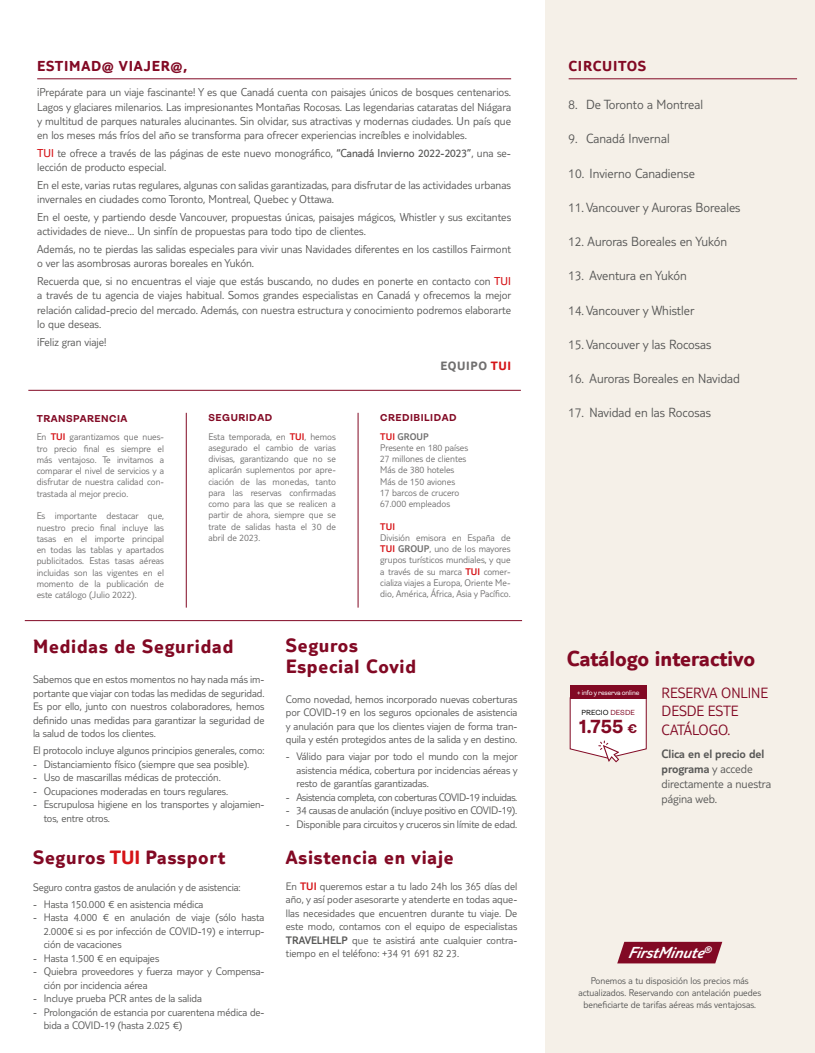
<style>
.page{position:relative;width:815px;height:1053px;background:#fff}
.page>*{position:absolute;margin:0;border:0;box-sizing:border-box;transform-origin:0 0}
.t1{font:700 22.38px "TUI Type";color:#820924}
.t2{font:700 20px/21.2px "TUI Type";letter-spacing:.04em;color:#820924}
.t3{font:700 19px "Ambit";color:#820924}
.t4{font:italic 300 16.5px "TUI Type";color:#fff}
.t5{font:300 15.38px/18.5px "TUI Type";letter-spacing:-.005em;color:#820924}
.t6{font:700 15px "TUI Type";letter-spacing:.05em;color:#820924}
.t7{font:300 13.75px "TUI Type";color:#575756}
.t8{font:300 12.62px/15.1px "TUI Type";letter-spacing:-.005em;color:#575756}
.t9{font:700 12.5px "TUI Type";letter-spacing:.05em;color:#706f6f}
.t10{font:300 11.88px/14.2px "TUI Type";color:#575756}
.t11{font:300 11.25px/13.5px "TUI Type";letter-spacing:-.005em;color:#575756;text-align:justify}
.t12{font:300 11.25px "TUI Type";letter-spacing:-.03em;color:#575756}
.t13{font:300 10.12px/12.1px "TUI Type";color:#575756;text-align:center}
.t14{font:300 10px/11.2px "TUI Type";color:#706f6f;text-align:justify}
.t15{font:700 10px "Ambit";letter-spacing:.05em;color:#820924}
.t16{font:300 10px "TUI Type";color:#d51317}
.t17{font:7.38px "Ambit";color:#000}
.t18{font:6.88px "Ambit";letter-spacing:-.03em;color:#fff}
.s1{font-weight:400;color:#d51317}
.s2{font-weight:400}
.s3{color:#d51317}
.s4{font-style:inherit}
.s5{color:#820924}
.s6{font-size:12.62px}
</style>
<div class="page">
<div style="left:546px;top:0;width:269px;height:1052px;background:#f5f0e8"></div>
<hr style="left:569px;top:78px;width:228px;height:1px;background:#820924">
<hr style="left:37px;top:78px;width:474px;height:1px;background:#820924">
<hr style="left:28px;top:390px;width:493px;height:1px;background:#820924">
<hr style="left:186px;top:413px;width:1px;height:194px;background:#820924">
<hr style="left:358px;top:413px;width:1px;height:194px;background:#820924">
<hr style="left:25px;top:620px;width:497px;height:1px;background:#820924">
<svg style="left:617px;top:941px;width:105px;height:22px;background:#8d2038"></svg>
<div style="left:570px;top:685px;width:77px;height:14px;background:#820924"></div>
<svg style="left:569px;top:697px;width:78px;height:65px;background:#f3e9ea"></svg>
<h3 class="t6" style="left:37px;top:57px;width:151px">ESTIMAD@ VIAJER@,</h3>
<p class="t10" style="left:37px;top:85px;width:475px;text-align:justify">¡Prepárate para un viaje fascinante! Y es que Canadá cuenta con paisajes únicos de bosques centenarios.<br>Lagos y glaciares milenarios. Las impresionantes Montañas Rocosas. Las legendarias cataratas del Niágara y multitud de parques naturales alucinantes. Sin olvidar, sus atractivas y modernas ciudades. Un país que en los meses más fríos del año se transforma para ofrecer experiencias increíbles e inolvidables.</p>
<p class="t10" style="left:37px;top:146px;width:475px"><span class="s1">TUI</span> te ofrece a través de las páginas de este nuevo monográfico, <span class="s2">“Canadá Invierno 2022-2023”</span>, una se&shy;lección de producto especial.</p>
<p class="t10" style="left:37px;top:178px;width:475px">En el este, varias rutas regulares, algunas con salidas garantizadas, para disfrutar de las actividades urbanas invernales en ciudades como Toronto, Montreal, Quebec y Ottawa.</p>
<p class="t10" style="left:37px;top:210px;width:475px">En el oeste, y partiendo desde Vancouver, propuestas únicas, paisajes mágicos, Whistler y sus excitantes actividades de nieve… Un sinfín de propuestas para todo tipo de clientes.</p>
<p class="t10" style="left:37px;top:242px;width:475px">Además, no te pierdas las salidas especiales para vivir unas Navidades diferentes en los castillos Fairmont o ver las asombrosas auroras boreales en Yukón.</p>
<p class="t10" style="left:37px;top:274px;width:476px;text-align:justify">Recuerda que, si no encuentras el viaje que estás buscando, no dudes en ponerte en contacto con <span class="s1">TUI </span>a través de tu agencia de viajes habitual. Somos grandes especialistas en Canadá y ofrecemos la mejor relación calidad-precio del mercado. Además, con nuestra estructura y conocimiento podremos elaborarte lo que deseas.</p>
<p class="t10" style="left:37px;top:334px;width:71px">¡Feliz gran viaje!</p>
<p class="t15" style="left:37px;top:413px;width:92px">TRANSPARENCIA</p>
<p class="t14" style="left:37px;top:431px;width:129px">En <span class="s3">TUI</span> garantizamos que nues&shy;tro precio final es siempre el más ventajoso. Te invitamos a comparar el nivel de servicios y a disfrutar de nuestra calidad con&shy;trastada al mejor precio.</p>
<p class="t14" style="left:37px;top:510px;width:129px">Es importante destacar que, nuestro precio final incluye las tasas en el importe principal en todas las tablas y apartados publicitados. Estas tasas aé reas incluidas son las vigentes en el momento de la publicación de este catálogo (Julio 2022).</p>
<p class="t15" style="left:208px;top:412px;width:65px">SEGURIDAD</p>
<p class="t14" style="left:208px;top:430px;width:129px">Esta temporada, en <span class="s3">TUI</span>, hemos asegurado el cambio de varias divisas, garantizando que no se aplicarán suplementos por apre&shy;ciación de las monedas, tanto para las reservas confirmadas como para las que se realicen a partir de ahora, siempre que se trate de salidas hasta el 30 de abril de 2023.</p>
<p class="t9" style="left:441px;top:358px;width:72px">EQUIPO <span class="s3">TUI</span></p>
<p class="t15" style="left:380px;top:412px;width:78px">CREDIBILIDAD</p>
<p class="t14" style="left:380px;top:430px;width:89px;text-align:left"><span class="s3">TUI</span> <span class="s4">GROUP<br></span>Presente en 180 países<br>27 millones de clientes<br>Más de 380 hoteles<br>Más de 150 aviones<br>17 barcos de crucero<br>67.000 empleados</p>
<p class="t16" style="left:380px;top:520px;width:16px">TUI</p>
<p class="t14" style="left:380px;top:531px;width:132px">División emisora en España de <span class="s3">TUI</span> <span class="s4">GROUP</span>, uno de los mayores grupos turísticos mundiales, y que a través de su marca <span class="s3">TUI</span> comer&shy;cializa viajes a Europa, Oriente Me&shy;dio, América, África, Asia y Pacífico.</p>
<h2 class="t2" style="left:33px;top:635px;width:202px">Medidas de Seguridad</h2>
<p class="t11" style="left:33px;top:672px;width:233px">Sabemos que en estos momentos no hay nada más im&shy;portante que viajar con todas las medidas de seguridad.<br>Es por ello, junto con nuestros colaboradores, hemos definido unas medidas para garantizar la seguridad de la salud de todos los clientes.</p>
<p class="t11" style="left:33px;top:743px;width:233px">El protocolo incluye algunos principios generales, como:</p>
<p class="t11" style="left:33px;top:757px;width:218px">- Distanciamiento físico (siempre que sea posible).</p>
<p class="t11" style="left:33px;top:770px;width:189px">- Uso de mascarillas médicas de protección.</p>
<p class="t11" style="left:33px;top:784px;width:197px">- Ocupaciones moderadas en tours regulares.</p>
<p class="t11" style="left:44px;top:797px;width:222px;text-indent:-11px">- Escrupulosa higiene en los transportes y alojamien&shy;tos, entre otros.</p>
<h2 class="t2" style="left:33px;top:846px;width:194px">Seguros <span class="s3">TUI</span> Passport</h2>
<p class="t11" style="left:33px;top:879px;width:209px">Seguro contra gastos de anulación y de asistencia:</p>
<p class="t11" style="left:33px;top:896px;width:172px">- Hasta 150.000 € en asistencia médica</p>
<p class="t11" style="left:44px;top:910px;width:222px;text-indent:-11px">- Hasta 4.000 € en anulación de viaje (sólo hasta 2.000€ si es por infección de COVID-19) e interrup&shy;ción de vacaciones</p>
<p class="t11" style="left:33px;top:950px;width:128px">- Hasta 1.500 € en equipajes</p>
<p class="t11" style="left:44px;top:964px;width:222px;text-indent:-11px">- Quiebra proveedores y fuerza mayor y Compensa&shy;ción por incidencia aérea</p>
<p class="t11" style="left:33px;top:991px;width:170px">- Incluye prueba PCR antes de la salida</p>
<p class="t11" style="left:44px;top:1004px;width:222px;text-indent:-11px">- Prolongación de estancia por cuarentena médica de&shy;bida a COVID-19 (hasta 2.025 €)</p>
<h2 class="t2" style="left:286px;top:633px;width:132px">Seguros<br>Especial Covid</h2>
<p class="t11" style="left:286px;top:692px;width:233px">Como novedad, hemos incorporado nuevas coberturas por COVID-19 en los seguros opcionales de asistencia y anulación para que los clientes viajen de forma tran&shy;quila y estén protegidos antes de la salida y en destino.</p>
<p class="t11" style="left:297px;top:749px;width:223px;text-indent:-11px">- Válido para viajar por todo el mundo con la mejor asistencia médica, cobertura por incidencias aéreas y resto de garantías garantizadas.</p>
<p class="t12" style="left:286px;top:790px;width:233px">- Asistencia completa, con coberturas COVID-19 incluidas.</p>
<p class="t11" style="left:286px;top:803px;width:233px">- 34 causas de anulación (incluye positivo en COVID-19).</p>
<p class="t11" style="left:286px;top:817px;width:233px">- Disponible para circuitos y cruceros sin límite de edad.</p>
<h2 class="t2" style="left:286px;top:845px;width:169px">Asistencia en viaje</h2>
<p class="t11" style="left:286px;top:879px;width:233px">En <span class="s3">TUI</span> queremos estar a tu lado 24h los 365 días del año, y así poder asesorarte y atenderte en todas aque&shy;llas necesidades que encuentren durante tu viaje. De este modo, contamos con el equipo de especialistas <span class="s4">TRAVELHELP</span> que te asistirá ante cualquier contra&shy;tiempo en el teléfono: +34 91 691 82 23.</p>
<h3 class="t6" style="left:569px;top:57px;width:79px">CIRCUITOS</h3>
<p class="t7" style="left:569px;top:97px;width:136px">8. De Toronto a Montreal</p>
<p class="t7" style="left:569px;top:131px;width:103px">9. Canadá Invernal</p>
<p class="t7" style="left:569px;top:165px;width:128px">10. Invierno Canadiense</p>
<p class="t7" style="left:569px;top:199px;width:173px">11. Vancouver y Auroras Boreales</p>
<p class="t7" style="left:569px;top:234px;width:160px">12. Auroras Boreales en Yukón</p>
<p class="t7" style="left:569px;top:268px;width:120px">13. Aventura en Yukón</p>
<p class="t7" style="left:569px;top:302px;width:127px">14. Vancouver y Whistler</p>
<p class="t7" style="left:569px;top:336px;width:144px">15. Vancouver y las Rocosas</p>
<p class="t7" style="left:569px;top:370px;width:173px">16. Auroras Boreales en Navidad</p>
<p class="t7" style="left:569px;top:405px;width:144px">17. Navidad en las Rocosas</p>
<h1 class="t1" style="left:567px;top:645px;width:190px">Catálogo interactivo</h1>
<p class="t18" style="left:577px;top:688px;width:64px">+ info y reserva online</p>
<p class="t17" style="left:582px;top:707px;width:55px">PRECIO <span class="s5">DESDE</span></p>
<h3 class="t3" style="left:580px;top:716px;width:59px">1.755 <span class="s6">€</span></h3>
<h3 class="t5" style="left:662px;top:683px;width:108px">RESERVA ONLINE<br>DESDE ESTE<br>CATÁLOGO.</h3>
<p class="t8" style="left:662px;top:746px;width:111px"><span class="s4">Clica en el precio del programa</span> y accede directamente a nuestra página web.</p>
<h3 class="t4" style="left:627px;top:943px;width:87px">FirstMinute<sup>®</sup></h3>
<p class="t13" style="left:578px;top:974px;width:184px">Ponemos a tu disposición los precios más actualizados. Reservando con antelación puedes beneficiarte de tarifas aéreas más ventajosas.</p>
</div>
